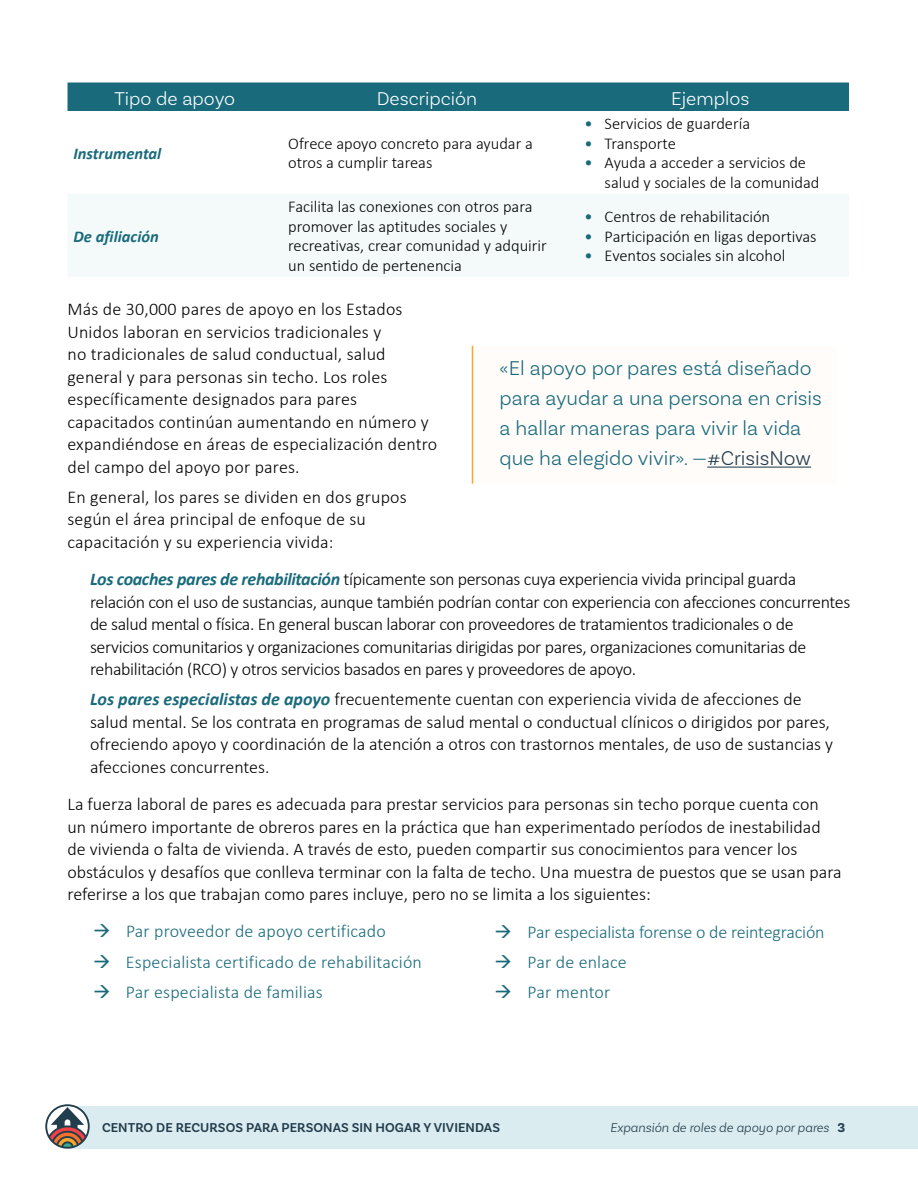
<style>
.page{position:relative;width:918px;height:1188px;background:#fff}
.page>*{position:absolute;margin:0;border:0;box-sizing:border-box;transform-origin:0 0}
.t1{font:300 21px/30px "Basic Sans";color:#196a7b}
.t2{font:300 19.5px "Basic Sans";color:#fff}
.t3{font:300 18px/22.5px "Calibri";color:#000}
.t4{font:300 18px/22.5px "Calibri";letter-spacing:-.02em;color:#000}
.t5{font:300 18px "Calibri";letter-spacing:.01em;color:#196a7b}
.t6{font:300 18px "Calibri";letter-spacing:-.01em;color:#196a7b}
.t7{font:300 16.5px/19.5px "Calibri";color:#000}
.t8{font:italic 700 16.5px "Calibri";color:#196a7b}
.t9{font:600 13.5px "Basic Sans";letter-spacing:.005em;color:#223d4d}
.t10{font:italic 300 13.5px "Basic Sans";color:#223d4d}
.s1{font-weight:400;color:#196a7b}
.s2{font-weight:700;font-style:italic;color:#196a7b}
.s3{color:#223d4d}
.s4{font-weight:700;font-style:normal}
</style>
<div class="page">
<hr style="left:0;top:1106px;width:1px;height:43px;background:#83c0cb">
<div style="left:66px;top:1106px;width:852px;height:43px;background:#daecef"></div>
<svg style="left:45px;top:1104px;width:45px;height:45px"></svg>
<div style="left:68px;top:82px;width:781px;height:29px;background:#196a7b"></div>
<div style="left:68px;top:194px;width:781px;height:82px;background:#f4fafa"></div>
<div style="left:472px;top:346px;width:365px;height:138px;background:#fffcf9"></div>
<hr style="left:472px;top:346px;width:1px;height:138px;background:#faa62c">
<hr style="left:707px;top:467px;width:104px;height:1px;background:#223d4d">
<p class="t2" style="left:115px;top:87px;width:122px">Tipo de apoyo</p>
<p class="t2" style="left:377px;top:87px;width:102px">Descripción</p>
<p class="t2" style="left:671px;top:87px;width:80px">Ejemplos</p>
<p class="t8" style="left:74px;top:141px;width:89px">Instrumental</p>
<p class="t7" style="left:288px;top:133px;width:246px">Ofrece apoyo concreto para ayudar a otros a cumplir tareas</p>
<p class="t7" style="left:584px;top:114px;width:167px"><span class="s1">•</span> Servicios de guardería</p>
<p class="t7" style="left:584px;top:133px;width:93px"><span class="s1">•</span> Transporte</p>
<p class="t7" style="left:605px;top:153px;width:216px;text-indent:-20px"><span class="s1">•</span> Ayuda a acceder a servicios de salud y sociales de la comunidad</p>
<p class="t8" style="left:74px;top:224px;width:87px">De afiliación</p>
<p class="t7" style="left:288px;top:197px;width:260px">Facilita las conexiones con otros para promover las aptitudes sociales y recreativas, crear comunidad y adquirir un sentido de pertenencia</p>
<p class="t7" style="left:584px;top:207px;width:187px"><span class="s1">•</span> Centros de rehabilitación</p>
<p class="t7" style="left:584px;top:226px;width:234px"><span class="s1">•</span> Participación en ligas deportivas</p>
<p class="t7" style="left:584px;top:246px;width:202px"><span class="s1">•</span> Eventos sociales sin alcohol</p>
<p class="t3" style="left:68px;top:298px;width:371px">Más de 30,000 pares de apoyo en los Estados Unidos laboran en servicios tradicionales y<br>no tradicionales de salud conductual, salud general y para personas sin techo. Los roles específicamente designados para pares capacitados continúan aumentando en número y expandiéndose en áreas de especialización dentro del campo del apoyo por pares.</p>
<p class="t3" style="left:68px;top:485px;width:341px">En general, los pares se dividen en dos grupos según el área principal de enfoque de su capacitación y su experiencia vivida:</p>
<h4 class="t4" style="left:90px;top:568px;width:708px"><span class="s2">Los coaches pares de rehabilitación</span> típicamente son personas cuya experiencia vivida principal guarda</h4>
<p class="t4" style="left:90px;top:590px;width:762px">relación con el uso de sustancias, aunque también podrían contar con experiencia con afecciones concurrentes de salud mental o física. En general buscan laborar con proveedores de tratamientos tradicionales o de servicios comunitarios y organizaciones comunitarias dirigidas por pares, organizaciones comunitarias de rehabilitación (RCO) y otros servicios basados en pares y proveedores de apoyo.</p>
<h4 class="t3" style="left:90px;top:688px;width:713px"><span class="s2">Los pares especialistas de apoyo</span> frecuentemente cuentan con experiencia vivida de afecciones de</h4>
<p class="t3" style="left:90px;top:710px;width:745px">salud mental. Se los contrata en programas de salud mental o conductual clínicos o dirigidos por pares, ofreciendo apoyo y coordinación de la atención a otros con trastornos mentales, de uso de sustancias y afecciones concurrentes.</p>
<p class="t3" style="left:68px;top:793px;width:776px">La fuerza laboral de pares es adecuada para prestar servicios para personas sin techo porque cuenta con un número importante de obreros pares en la práctica que han experimentado períodos de inestabilidad de vivienda o falta de vivienda. A través de esto, pueden compartir sus conocimientos para vencer los obstáculos y desafíos que conlleva terminar con la falta de techo. Una muestra de puestos que se usan para referirse a los que trabajan como pares incluye, pero no se limita a los siguientes:</p>
<p class="t5" style="left:126px;top:920px;width:261px">Par proveedor de apoyo certificado</p>
<p class="t5" style="left:126px;top:950px;width:297px">Especialista certificado de rehabilitación</p>
<p class="t5" style="left:126px;top:980px;width:198px">Par especialista de familias</p>
<p class="t1" style="left:500px;top:353px;width:324px">«El apoyo por pares está diseñado para ayudar a una persona en crisis a hallar maneras para vivir la vida que ha elegido vivir». —<span class="s3">#CrisisNow</span></p>
<p class="t6" style="left:528px;top:920px;width:298px">Par especialista forense o de reintegración</p>
<p class="t5" style="left:528px;top:950px;width:101px">Par de enlace</p>
<p class="t5" style="left:528px;top:980px;width:84px">Par mentor</p>
<p class="t9" style="left:102px;top:1119px;width:400px">CENTRO DE RECURSOS PARA PERSONAS SIN HOGAR Y VIVIENDAS</p>
<p class="t10" style="left:610px;top:1119px;width:237px">Expansión de roles de apoyo por pares <span class="s4">3</span></p>
</div>
